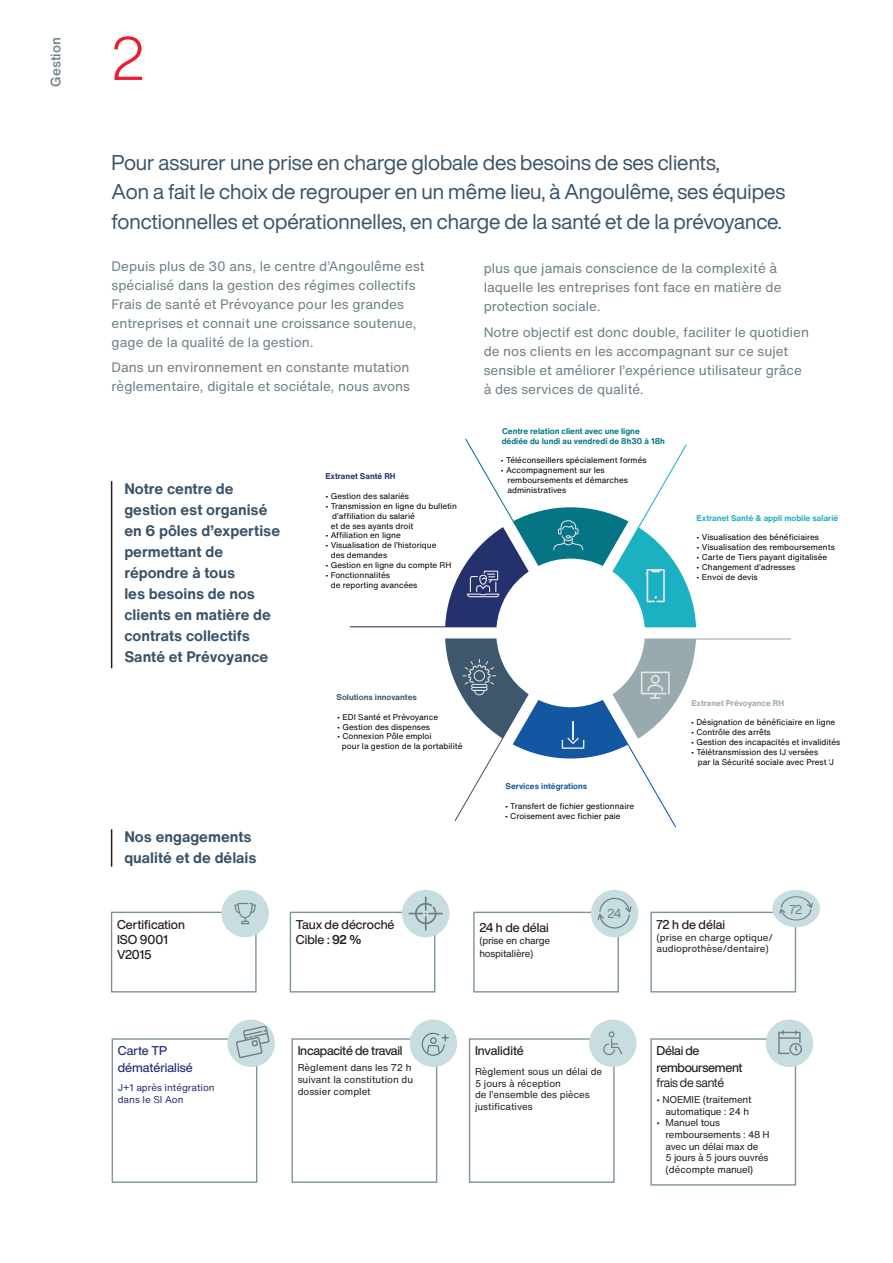
<style>
.page{position:relative;width:893px;height:1263px;background:#fff}
.page>*{position:absolute;margin:0;border:0;box-sizing:border-box;transform-origin:0 0}
.t1{font:300 60px "Helvetica Now Display";color:#ee1a2e}
.t2{font:21px/29.4px "Helvetica Now Display";color:#395369}
.t3{font:700 15px/21px "Helvetica Now Text";color:#395369}
.t4{font:13.5px/18.9px "Helvetica Now Text";color:#6e8087}
.t5{font:500 13.5px "Helvetica Now Text";color:#6e8087}
.t6{font:500 12.6px/15.1px "Helvetica Now Display";letter-spacing:-.015em;color:#231f20}
.t7{font:500 12.6px/16.4px "Helvetica Now Display";color:#282e76}
.t8{font:12.6px "Helvetica Now Display";color:#6e8087}
.t9{font:12.45px "Helvetica Now Display";letter-spacing:-.02em;color:#231f20}
.t10{font:9.75px/11.7px "Helvetica Now Text";color:#231f20}
.t11{font:9.75px/11.7px "Helvetica Now Text";letter-spacing:-.02em;color:#231f20;text-align:right}
.t12{font:9.75px/11.7px "Helvetica Now Text";color:#282e76}
.t13{font:9.75px/13px "Helvetica Now Text";letter-spacing:-.025em;color:#231f20}
.t14{font:8.25px/9.9px "Helvetica Now Text";color:#040503}
.t15{font:700 8.25px/9.9px "Helvetica Now Text";color:#057586}
.t16{font:700 8.25px "Helvetica Now Text";color:#1cb0c3}
.t17{font:700 8.25px "Helvetica Now Text";color:#1357a3}
.t18{font:700 8.25px "Helvetica Now Text";color:#99aaaf}
.t19{font:700 8.25px "Helvetica Now Text";color:#3f576d}
.t20{font:700 8.25px "Helvetica Now Text";color:#25316d}
.s1{font-weight:700}
</style>
<div class="page">
<svg style="left:350px;top:438px;width:346px;height:189px"></svg>
<svg style="left:445px;top:638px;width:346px;height:189px"></svg>
<hr style="left:111px;top:481px;width:1px;height:187px;background:#231f20">
<hr style="left:111px;top:829px;width:1px;height:38px;background:#231f20">
<div style="left:473px;top:912px;width:146px;height:80px;border:1px solid #7c959c"></div>
<div style="left:290px;top:912px;width:145px;height:80px;border:1px solid #7c959c"></div>
<div style="left:112px;top:1038px;width:145px;height:145px;border:1px solid #7c959c"></div>
<div style="left:292px;top:1038px;width:145px;height:145px;border:1px solid #7c959c"></div>
<div style="left:469px;top:1038px;width:146px;height:145px;border:1px solid #7c959c"></div>
<div style="left:111px;top:912px;width:146px;height:80px;border:1px solid #7c959c"></div>
<div style="left:410px;top:1019px;width:47px;height:48px;background:#c8dde0;border-radius:50%"></div>
<svg style="left:421px;top:1032px;width:28px;height:24px"></svg>
<div style="left:650px;top:1038px;width:146px;height:147px;border:1px solid #7c959c"></div>
<div style="left:766px;top:1019px;width:47px;height:48px;background:#c8dde0;border-radius:50%"></div>
<svg style="left:778px;top:1030px;width:24px;height:25px"></svg>
<div style="left:402px;top:890px;width:47px;height:47px;background:#c8dde0;border-radius:50%"></div>
<svg style="left:409px;top:896px;width:34px;height:35px"></svg>
<div style="left:591px;top:890px;width:47px;height:47px;background:#c8dde0;border-radius:50%"></div>
<svg style="left:598px;top:898px;width:34px;height:30px"></svg>
<div style="left:227px;top:1019px;width:48px;height:48px;background:#c8dde0;border-radius:50%"></div>
<svg style="left:236px;top:1025px;width:34px;height:33px"></svg>
<div style="left:650px;top:912px;width:146px;height:80px;border:1px solid #7c959c"></div>
<div style="left:772px;top:890px;width:48px;height:37px;background:#c8dde0;border-radius:50%"></div>
<svg style="left:779px;top:896px;width:34px;height:24px"></svg>
<div style="left:221px;top:890px;width:48px;height:47px;background:#c8dde0;border-radius:50%"></div>
<svg style="left:234px;top:903px;width:22px;height:21px"></svg>
<div style="left:589px;top:1019px;width:48px;height:48px;background:#c8dde0;border-radius:50%"></div>
<svg style="left:603px;top:1031px;width:19px;height:24px"></svg>
<h3 class="t5" style="left:47px;top:87px;width:51px;rotate:-90deg">Gestion</h3>
<h1 class="t1" style="left:112px;top:18px;width:34px">2</h1>
<h2 class="t2" style="left:112px;top:148px;width:675px">Pour assurer une prise en charge globale des besoins de ses clients,<br>Aon a fait le choix de regrouper en un même lieu, à Angoulême, ses équipes fonctionnelles et opérationnelles, en charge de la santé et de la prévoyance.</h2>
<h3 class="t4" style="left:112px;top:257px;width:315px">Depuis plus de 30 ans, le centre d’Angoulême est spécialisé dans la gestion des régimes collectifs Frais de santé et Prévoyance pour les grandes entreprises et connait une croissance soutenue, gage de la qualité de la gestion.</h3>
<h3 class="t4" style="left:112px;top:358px;width:300px">Dans un environnement en constante mutation règlementaire, digitale et sociétale, nous avons</h3>
<h3 class="t4" style="left:484px;top:259px;width:299px">plus que jamais conscience de la complexité à laquelle les entreprises font face en matière de protection sociale.</h3>
<h3 class="t4" style="left:484px;top:323px;width:327px">Notre objectif est donc double, faciliter le quotidien de nos clients en les accompagnant sur ce sujet sensible et améliorer l’expérience utilisateur grâce à des services de qualité.</h3>
<p class="t15" style="left:502px;top:426px;width:165px">Centre relation client avec une ligne dédiée du lundi au vendredi de 8h30 à 18h</p>
<p class="t14" style="left:501px;top:455px;width:147px">• Téléconseillers spécialement formés</p>
<p class="t14" style="left:507px;top:465px;width:122px;text-indent:-6px">• Accompagnement sur les remboursements et démarches administratives</p>
<p class="t20" style="left:325px;top:471px;width:72px">Extranet Santé RH</p>
<p class="t14" style="left:325px;top:491px;width:85px">• Gestion des salariés</p>
<p class="t14" style="left:331px;top:501px;width:128px;text-indent:-5px">• Transmission en ligne du bulletin d’affiliation du salarié<br>et de ses ayants droit</p>
<p class="t14" style="left:325px;top:531px;width:77px">• Affiliation en ligne</p>
<p class="t14" style="left:331px;top:540px;width:107px;text-indent:-5px">• Visualisation de l’historique des demandes</p>
<p class="t14" style="left:325px;top:560px;width:128px">• Gestion en ligne du compte RH</p>
<p class="t14" style="left:331px;top:570px;width:88px;text-indent:-5px">• Fonctionnalités<br>de reporting avancées</p>
<h3 class="t3" style="left:124px;top:479px;width:157px">Notre centre de gestion est organisé en 6 pôles d’expertise permettant de répondre à tous<br>les besoins de nos clients en matière de contrats collectifs<br>Santé et Prévoyance</h3>
<p class="t16" style="left:697px;top:512px;width:143px">Extranet Santé &amp; appli mobile salarié</p>
<p class="t14" style="left:697px;top:532px;width:124px">• Visualisation des bénéficiaires</p>
<p class="t14" style="left:697px;top:542px;width:140px">• Visualisation des remboursements</p>
<p class="t14" style="left:697px;top:552px;width:132px">• Carte de Tiers payant digitalisée</p>
<p class="t14" style="left:697px;top:562px;width:100px">• Changement d’adresses</p>
<p class="t14" style="left:697px;top:572px;width:63px">• Envoi de devis</p>
<h3 class="t3" style="left:124px;top:827px;width:134px">Nos engagements qualité et de délais</h3>
<h3 class="t6" style="left:117px;top:917px;width:70px">Certification<br>ISO 9001<br>V2015</h3>
<h3 class="t7" style="left:118px;top:1043px;width:76px">Carte TP dématérialisé</h3>
<p class="t12" style="left:118px;top:1082px;width:98px">J+1 après intégration dans le SI Aon</p>
<p class="t19" style="left:337px;top:691px;width:82px">Solutions innovantes</p>
<p class="t14" style="left:337px;top:712px;width:102px">• EDI Santé et Prévoyance</p>
<p class="t14" style="left:337px;top:722px;width:94px">• Gestion des dispenses</p>
<p class="t14" style="left:342px;top:731px;width:122px;text-indent:-5px">• Connexion Pôle emploi<br>pour la gestion de la portabilité</p>
<p class="t17" style="left:506px;top:781px;width:83px">Services intégrations</p>
<p class="t14" style="left:505px;top:801px;width:131px">• Transfert de fichier gestionnaire</p>
<p class="t14" style="left:505px;top:811px;width:117px">• Croisement avec fichier paie</p>
<p class="t18" style="left:691px;top:697px;width:94px">Extranet Prévoyance RH</p>
<p class="t14" style="left:691px;top:718px;width:146px">• Désignation de bénéficiaire en ligne</p>
<p class="t14" style="left:691px;top:727px;width:81px">• Contrôle des arrêts</p>
<p class="t14" style="left:691px;top:737px;width:151px">• Gestion des incapacités et invalidités</p>
<p class="t14" style="left:698px;top:747px;width:138px;text-indent:-7px">• Télétransmission des IJ versées<br>par la Sécurité sociale avec Prest ‘J</p>
<h3 class="t6" style="left:296px;top:917px;width:100px">Taux de décroché<br>Cible : <span class="s1">92 %</span></h3>
<h3 class="t6" style="left:479px;top:920px;width:71px">24 h de délai</h3>
<p class="t13" style="left:479px;top:934px;width:72px">(prise en charge hospitalière)</p>
<h3 class="t8" style="left:607px;top:904px;width:15px">24</h3>
<h3 class="t6" style="left:656px;top:917px;width:70px">72 h de délai</h3>
<p class="t10" style="left:656px;top:931px;width:118px">(prise en charge optique/ audioprothèse/dentaire)</p>
<h3 class="t8" style="left:789px;top:901px;width:14px">72</h3>
<h3 class="t6" style="left:298px;top:1043px;width:106px">Incapacité de travail</h3>
<p class="t10" style="left:298px;top:1062px;width:117px">Règlement dans les 72 h suivant la constitution du dossier complet</p>
<h3 class="t6" style="left:475px;top:1043px;width:50px">Invalidité</h3>
<p class="t10" style="left:475px;top:1065px;width:129px">Règlement sous un délai de<br>5 jours à réception<br>de l’ensemble des pièces justificatives</p>
<h3 class="t6" style="left:656px;top:1042px;width:88px;line-height:16.8px">Délai de remboursement</h3>
<h3 class="t9" style="left:656px;top:1074px;width:69px">frais de santé</h3>
<p class="t11" style="left:656px;top:1093px;width:97px">• NOEMIE (traitement automatique : 24 h</p>
<p class="t11" style="left:665px;top:1117px;width:106px;text-align:left;text-indent:-9px">• Manuel tous remboursements : 48 H avec un délai max de<br>5 jours à 5 jours ouvrés (décompte manuel)</p>
</div>
